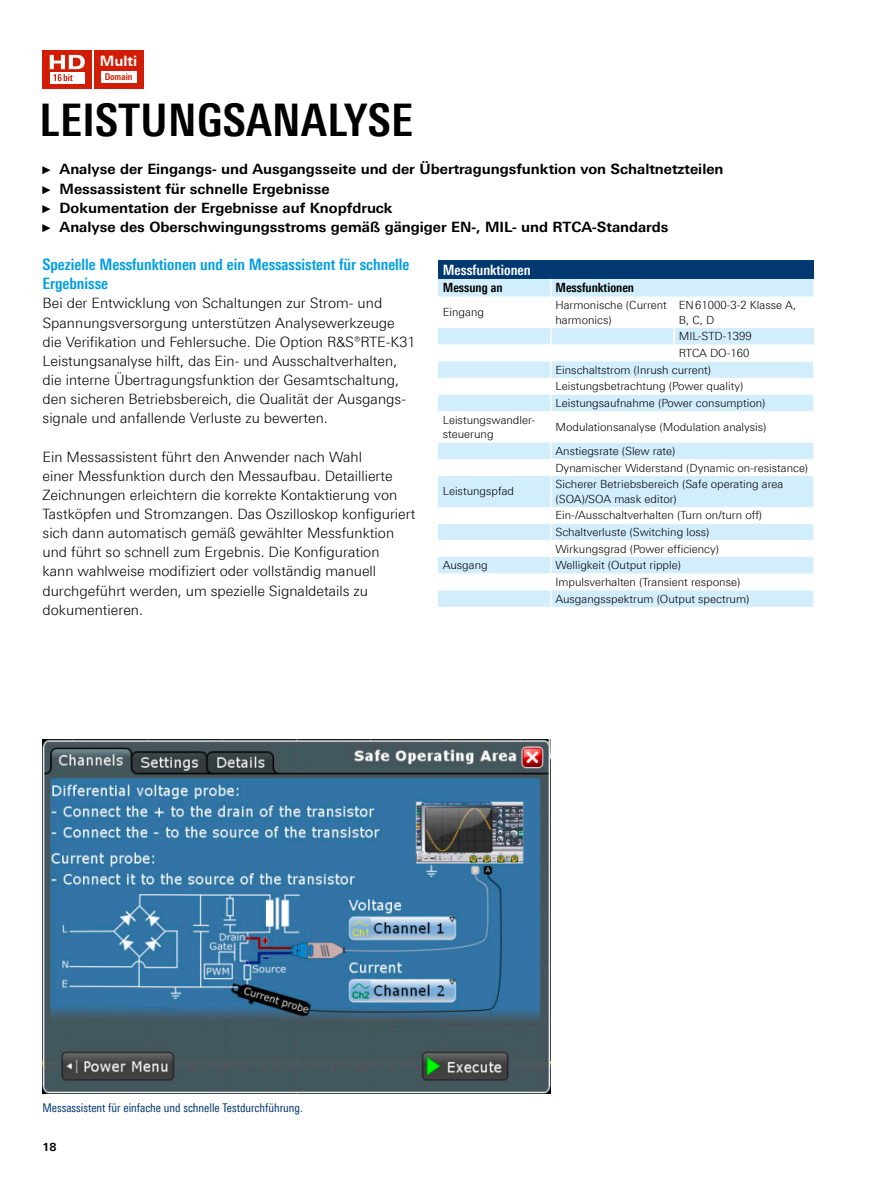
<style>
.page{position:relative;width:893px;height:1191px;background:#fff}
.page>*{position:absolute;margin:0;border:0;box-sizing:border-box;transform-origin:0 0}
.Seiten_Headline_30Pt{font:700 45px "Linotype Univers 620 Cn";letter-spacing:.01em;color:#000}
.Absatzfett_cyan{font:700 15.75px/19.2px "Linotype Univers 620 Cn";color:#009ee3}
.t1{font:700 14.4px "Linotype Univers 630";color:#fff}
.Haupttext{font:300 14.25px/19.2px "Linotype Univers 330";color:#000}
.Haupttext_ohne_Absta{font:300 14.25px/19.2px "Linotype Univers 330";color:#000}
.t2{font:700 14.25px "Linotype Univers 630";color:#000}
.Tabellenueberschrift{font:700 14.25px "Linotype Univers 620 Cn";color:#fff}
.Tabellefett{font:700 12.75px "Linotype Univers 620 Cn";color:#000}
.Bildunterschrift{font:12px "Linotype Univers 420 Cn";color:#003872}
.Tabelletext{font:300 11.25px/14.7px "Linotype Univers 330";color:#000}
.t3{font:700 11.25px "Linotype Univers 630";color:#000}
.t4{font:700 9.45px "Linotype Univers 620 Cn";color:#d21d06}
.s1{font-family:"Arial Narrow";font-weight:400;font-size:11.4px}
</style>
<div class="page">
<img style="left:43px;top:739px;width:508px;height:354px">
<div style="left:43px;top:50px;width:49px;height:38px;background:#d21d06"></div>
<svg style="left:50px;top:55px;width:35px;height:28px"></svg>
<div style="left:94px;top:50px;width:49px;height:39px;background:#d21d06"></div>
<div style="left:101px;top:71px;width:35px;height:12px;background:#fff"></div>
<div style="left:438px;top:260px;width:376px;height:19px;background:#003872"></div>
<div style="left:438px;top:279px;width:375px;height:328px;background:#d2edfc"></div>
<svg style="left:438px;top:297px;width:376px;height:293px"></svg>
<svg style="left:550px;top:279px;width:1px;height:18px"></svg>
<hr style="left:550px;top:297px;width:1px;height:31px;background:#fff">
<hr style="left:673px;top:297px;width:2px;height:31px;background:#fff">
<svg style="left:673px;top:328px;width:2px;height:33px"></svg>
<svg style="left:550px;top:328px;width:1px;height:83px"></svg>
<hr style="left:550px;top:411px;width:1px;height:31px;background:#fff">
<svg style="left:550px;top:442px;width:1px;height:34px"></svg>
<hr style="left:550px;top:476px;width:1px;height:31px;background:#fff">
<svg style="left:550px;top:507px;width:1px;height:100px"></svg>
<svg style="left:813px;top:362px;width:1px;height:49px"></svg>
<hr style="left:813px;top:411px;width:2px;height:31px;background:#fff">
<svg style="left:813px;top:442px;width:1px;height:34px"></svg>
<hr style="left:813px;top:476px;width:2px;height:31px;background:#fff">
<svg style="left:813px;top:507px;width:1px;height:100px"></svg>
<hr style="left:673px;top:361px;width:142px;height:1px;background:#fcfcfc">
<p class="t1" style="left:100px;top:52px;width:39px">Multi</p>
<p class="t4" style="left:105px;top:71px;width:29px">Domain</p>
<p class="Seiten_Headline_30Pt" style="left:40px;top:93px;width:375px">LEISTUNGSANALYSE</p>
<p class="t2" style="left:43px;top:161px;width:683px"><span class="s1">►</span> Analyse der Eingangs- und Ausgangsseite und der Übertragungsfunktion von Schaltnetzteilen</p>
<p class="t2" style="left:43px;top:180px;width:289px"><span class="s1">►</span> Messassistent für schnelle Ergebnisse</p>
<p class="t2" style="left:43px;top:199px;width:352px"><span class="s1">►</span> Dokumentation der Ergebnisse auf Knopfdruck</p>
<p class="t2" style="left:43px;top:218px;width:627px"><span class="s1">►</span> Analyse des Oberschwingungsstroms gemäß gängiger EN-, MIL- und RTCA-Standards</p>
<p class="Absatzfett_cyan" style="left:43px;top:255px;width:369px">Spezielle Messfunktionen und ein Messassistent für schnelle<br>Ergebnisse</p>
<p class="Haupttext_ohne_Absta" style="left:43px;top:293px;width:374px">Bei der Entwicklung von Schaltungen zur Strom- und Spannungsversorgung unterstützen Analysewerkzeuge die Verifikation und Fehlersuche. Die Option R&amp;S®RTE-K31<br>Leistungsanalyse hilft, das Ein- und Ausschaltverhalten, die interne Übertragungsfunktion der Gesamtschaltung, den sicheren Betriebsbereich, die Qualität der Ausgangs&shy;signale und anfallende Verluste zu bewerten.</p>
<p class="Haupttext" style="left:43px;top:447px;width:374px">Ein Messassistent führt den Anwender nach Wahl<br>einer Messfunktion durch den Messaufbau. Detaillierte Zeichnungen erleichtern die korrekte Kontaktierung von Tastköpfen und Stromzangen. Das Oszilloskop konfiguriert sich dann automatisch gemäß gewählter Messfunktion und führt so schnell zum Ergebnis. Die Konfiguration<br>kann wahlweise modifiziert oder vollständig manuell durchgeführt werden, um spezielle Signaldetails zu dokumentieren.</p>
<p class="Tabellenueberschrift" style="left:443px;top:261px;width:89px">Messfunktionen</p>
<p class="Tabellefett" style="left:443px;top:280px;width:61px">Messung an</p>
<p class="Tabellefett" style="left:555px;top:280px;width:80px">Messfunktionen</p>
<p class="Tabelletext" style="left:443px;top:305px;width:43px">Eingang</p>
<p class="Tabelletext" style="left:555px;top:298px;width:113px">Harmonische (Current harmonics)</p>
<p class="Tabelletext" style="left:679px;top:298px;width:119px">EN61000-3-2 Klasse A,<br>B, C, D</p>
<p class="Tabelletext" style="left:679px;top:329px;width:74px">MIL-STD-1399</p>
<p class="Tabelletext" style="left:679px;top:345px;width:72px">RTCA DO-160</p>
<p class="Tabelletext" style="left:555px;top:362px;width:157px">Einschaltstrom (Inrush current)</p>
<p class="Tabelletext" style="left:555px;top:379px;width:189px">Leistungsbetrachtung (Power quality)</p>
<p class="Tabelletext" style="left:555px;top:395px;width:212px">Leistungsaufnahme (Power consumption)</p>
<p class="Tabelletext" style="left:443px;top:412px;width:93px">Leistungswandler&shy;steuerung</p>
<p class="Tabelletext" style="left:555px;top:419px;width:213px">Modulationsanalyse (Modulation analysis)</p>
<p class="Tabelletext" style="left:555px;top:443px;width:122px">Anstiegsrate (Slew rate)</p>
<p class="Tabelletext" style="left:555px;top:460px;width:254px">Dynamischer Widerstand (Dynamic on-resistance)</p>
<p class="Tabelletext" style="left:443px;top:484px;width:73px">Leistungspfad</p>
<p class="Tabelletext" style="left:555px;top:477px;width:229px">Sicherer Betriebsbereich (Safe operating area (SOA)/SOA mask editor)</p>
<p class="Tabelletext" style="left:555px;top:508px;width:208px">Ein-/Ausschaltverhalten (Turn on/turn off)</p>
<p class="Tabelletext" style="left:555px;top:524px;width:156px">Schaltverluste (Switching loss)</p>
<p class="Tabelletext" style="left:555px;top:541px;width:165px">Wirkungsgrad (Power efficiency)</p>
<p class="Tabelletext" style="left:443px;top:558px;width:46px">Ausgang</p>
<p class="Tabelletext" style="left:555px;top:558px;width:127px">Welligkeit (Output ripple)</p>
<p class="Tabelletext" style="left:555px;top:574px;width:186px">Impulsverhalten (Transient response)</p>
<p class="Tabelletext" style="left:555px;top:591px;width:195px">Ausgangsspektrum (Output spectrum)</p>
<p class="Bildunterschrift" style="left:43px;top:1101px;width:262px">Messassistent für einfache und schnelle Testdurchführung.</p>
<p class="t3" style="left:43px;top:1139px;width:16px">18</p>
</div>
